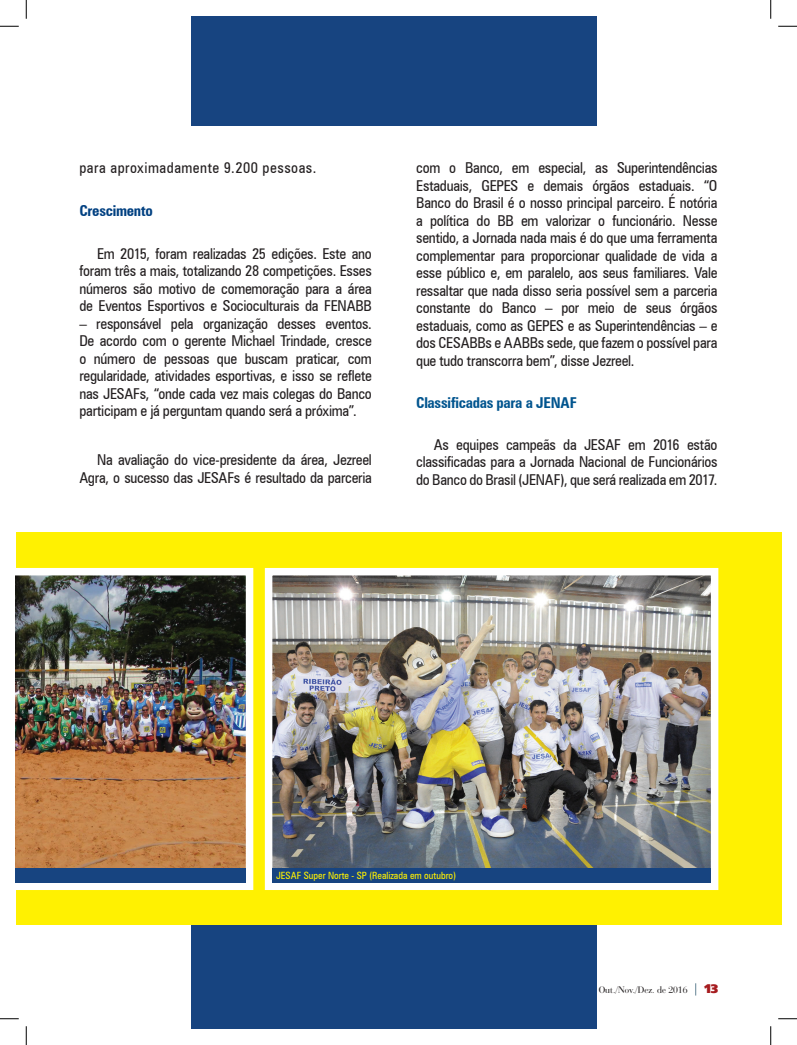
<style>
.page{position:relative;width:797px;height:1045px;background:#fff}
.page>*{position:absolute;margin:0;border:0;box-sizing:border-box;transform-origin:0 0}
.t1{font:condensed 15px/17.5px "Zurich BT";letter-spacing:-.015em;color:#231f20;text-align:justify}
.t2{font:condensed 15px "Zurich BT";letter-spacing:.03em;color:#231f20}
.t3{font:700 condensed 15px "Zurich BT";letter-spacing:-.02em;color:#00548e}
.t4{font:700 condensed 15px "Zurich BT";letter-spacing:-.02em;color:#014081}
.t5{font:900 12.5px "Frutiger 95";color:#a61c1f}
.t6{font:condensed 10px "Zurich BT";color:#fff101}
.t7{font:10px "Bauer Bodoni BT";color:#231f20}
</style>
<div class="page">
<svg style="left:695px;top:983px;width:1px;height:12px"></svg>
<div style="left:191px;top:919px;width:406px;height:110px;background:#174480"></div>
<div style="left:191px;top:16px;width:406px;height:109px;background:#174480"></div>
<div style="left:16px;top:532px;width:765px;height:393px;background:#fff101"></div>
<img style="left:16px;top:568px;width:237px;height:322px">
<img style="left:274px;top:577px;width:435px;height:291px">
<div style="left:265px;top:568px;width:453px;height:322px;border:8px solid #fff"></div>
<div style="left:16px;top:868px;width:230px;height:14px;background:#174480"></div>
<div style="left:272px;top:868px;width:439px;height:14px;background:#174480"></div>
<svg style="left:0;top:25px;width:19px;height:2px"></svg>
<svg style="left:778px;top:25px;width:19px;height:2px"></svg>
<svg style="left:0;top:1018px;width:19px;height:1px"></svg>
<svg style="left:778px;top:1018px;width:19px;height:1px"></svg>
<svg style="left:25px;top:0;width:2px;height:19px"></svg>
<svg style="left:25px;top:1026px;width:2px;height:19px"></svg>
<svg style="left:770px;top:0;width:1px;height:19px"></svg>
<svg style="left:770px;top:1026px;width:1px;height:19px"></svg>
<p class="t2" style="left:79px;top:159px;width:238px">para aproximadamente 9.200 pessoas.</p>
<p class="t4" style="left:79px;top:202px;width:75px">Crescimento</p>
<p class="t1" style="left:79px;top:244px;width:294px;text-indent:18px">Em 2015, foram realizadas 25 edições. Este ano foram três a mais, totalizando 28 competições. Esses números são motivo de comemoração para a área de Eventos Esportivos e Socioculturais da FENABB</p>
<p class="t1" style="left:79px;top:314px;width:294px">– responsável pela organização desses eventos.<br>De acordo com o gerente Michael Trindade, cresce o número de pessoas que buscam praticar, com regularidade, atividades esportivas, e isso se reflete nas JESAFs, “onde cada vez mais colegas do Banco participam e já perguntam quando será a próxima”.</p>
<p class="t1" style="left:79px;top:451px;width:294px;text-align:right">Na avaliação do vice-presidente da área, Jezreel<br>Agra, o sucesso das JESAFs é resultado da parceria</p>
<p class="t1" style="left:416px;top:159px;width:303px">com o Banco, em especial, as Superintendências Estaduais, GEPES e demais órgãos estaduais. “O Banco do Brasil é o nosso principal parceiro. É notória a política do BB em valorizar o funcionário. Nesse sentido, a Jornada nada mais é do que uma ferramenta complementar para proporcionar qualidade de vida a esse público e, em paralelo, aos seus familiares. Vale ressaltar que nada disso seria possível sem a parceria constante do Banco – por meio de seus órgãos estaduais, como as GEPES e as Superintendências – e dos CESABBs e AABBs sede, que fazem o possível para que tudo transcorra bem”, disse Jezreel.</p>
<p class="t3" style="left:416px;top:393px;width:162px">Classificadas para a JENAF</p>
<p class="t1" style="left:416px;top:436px;width:303px;text-indent:18px">As equipes campeãs da JESAF em 2016 estão classificadas para a Jornada Nacional de Funcionários do Banco do Brasil (JENAF), que será realizada em 2017.</p>
<p class="t6" style="left:276px;top:869px;width:181px">JESAF Super Norte - SP (Realizada em outubro)</p>
<p class="t7" style="left:598px;top:983px;width:90px">Out./Nov./Dez. de 2016</p>
<p class="t5" style="left:704px;top:980px;width:15px">13</p>
</div>
